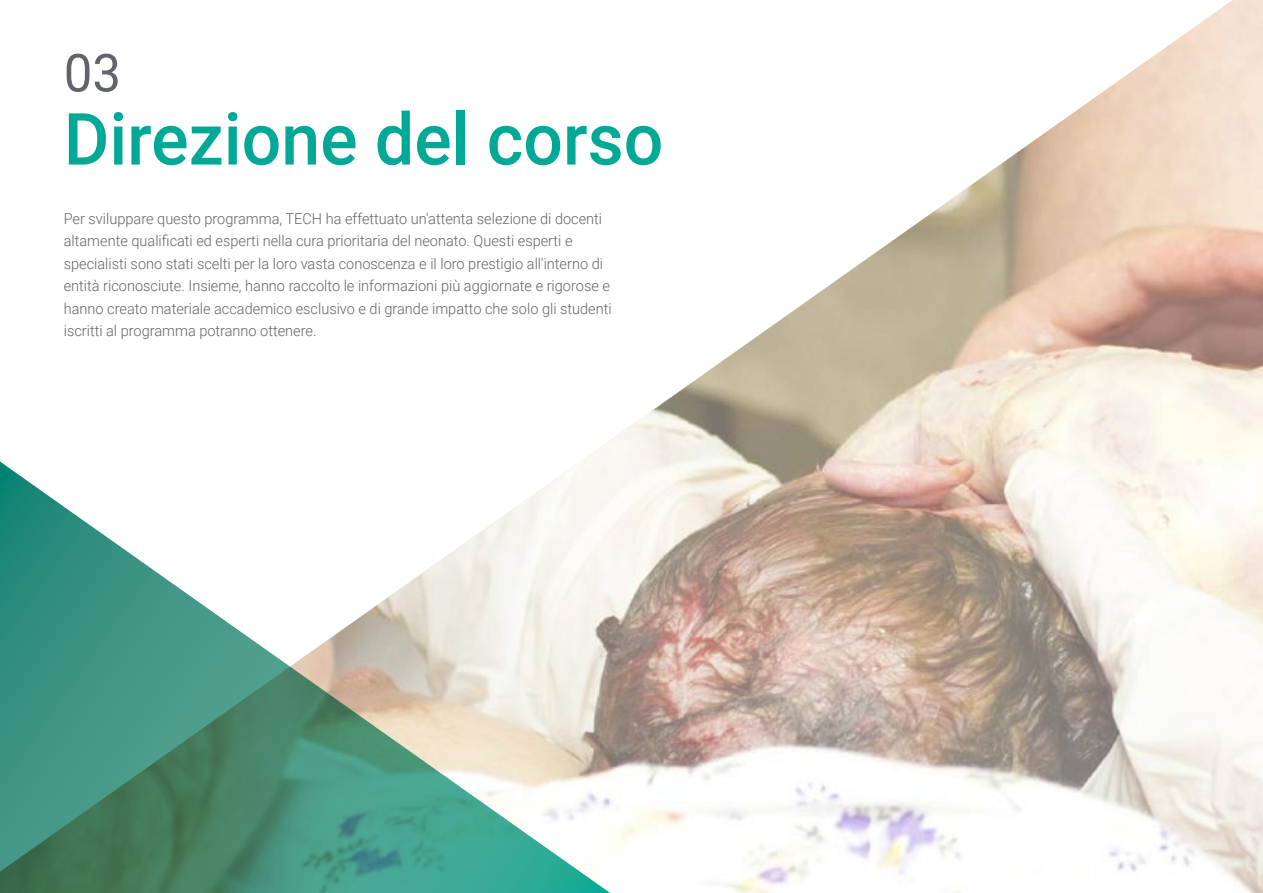
<style>
.page{position:relative;width:1263px;height:893px;background:#fff}
.page>*{position:absolute;margin:0;border:0;box-sizing:border-box;transform-origin:0 0}
.t1{font:500 72px "Roboto";color:#00a996}
.t2{font:52.5px "Roboto";color:#61646a}
.t3{font:300 15px/22.5px "Roboto";color:#61646a}
</style>
<div class="page">
<img style="left:603px;top:0;width:660px;height:893px">
<svg style="left:0;top:446px;width:640px;height:447px"></svg>
<h2 class="t2" style="left:64px;top:36px;width:59px">03</h2>
<h1 class="t1" style="left:64px;top:89px;width:601px">Direzione del corso</h1>
<p class="t3" style="left:64px;top:207px;width:549px">Per sviluppare questo programma, TECH ha effettuato un'attenta selezione di docenti altamente qualificati ed esperti nella cura prioritaria del neonato. Questi esperti e specialisti sono stati scelti per la loro vasta conoscenza e il loro prestigio all'interno di entità riconosciute. Insieme, hanno raccolto le informazioni più aggiornate e rigorose e hanno creato materiale accademico esclusivo e di grande impatto che solo gli studenti iscritti al programma potranno ottenere.</p>
</div>
